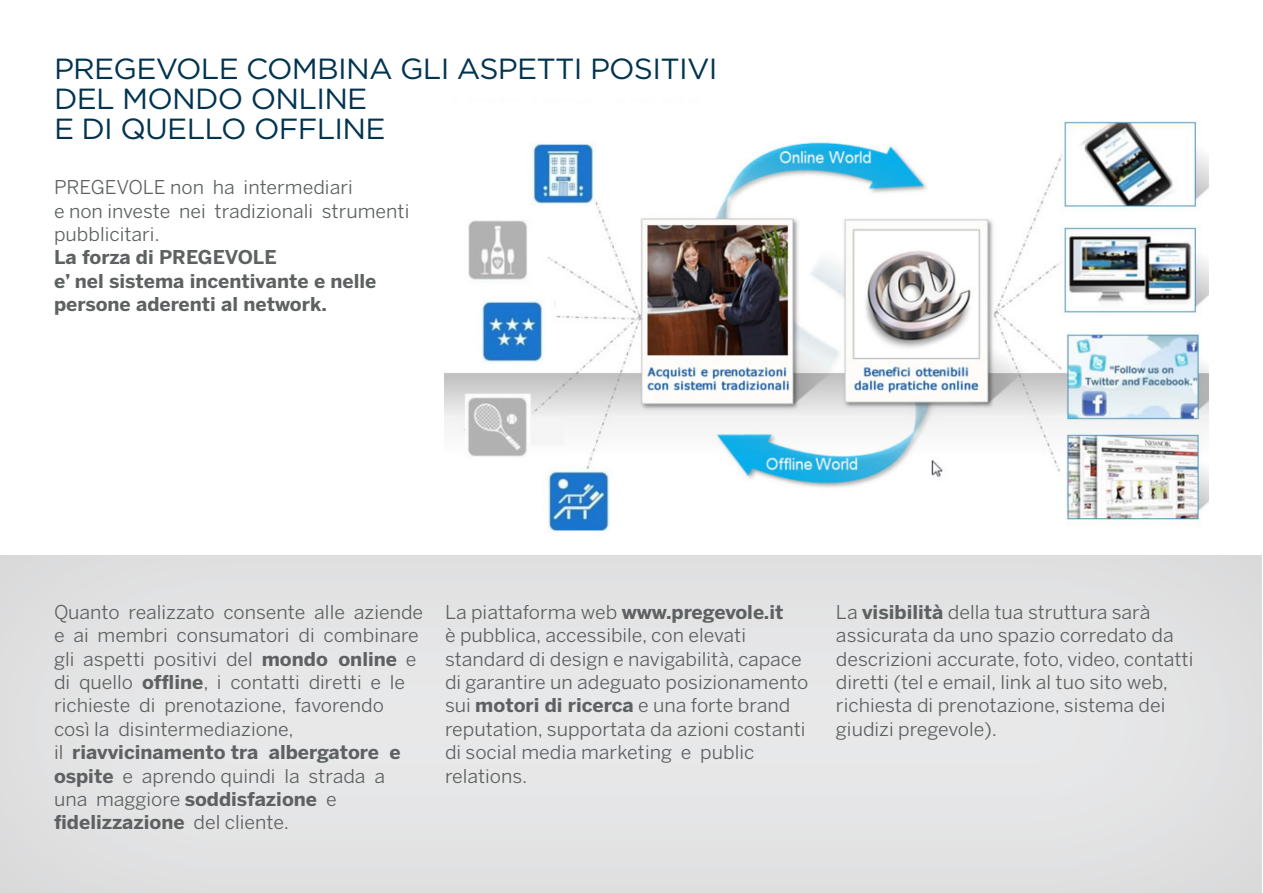
<style>
.page{position:relative;width:1263px;height:893px;background:#fff}
.page>*{position:absolute;margin:0;border:0;box-sizing:border-box;transform-origin:0 0}
.t1{font:29.1px/30px "Gotham";letter-spacing:-.025em;color:#03344f}
.t2{font:18.9px/23.4px "Benton Sans";color:#5d6161}
.t3{font:700 18.9px/23.4px "Benton Sans";color:#5d6161}
.s1{font-weight:700}
</style>
<div class="page">
<div style="left:0;top:555px;width:1262px;height:338px;background:#e4e4e5"></div>
<img style="left:444px;top:121px;width:765px;height:411px">
<h1 class="t1" style="left:54px;top:53px;width:665px">PREGEVOLE COMBINA GLI ASPETTI POSITIVI<br>DEL MONDO ONLINE<br>E DI QUELLO OFFLINE</h1>
<p class="t2" style="left:54px;top:175px;width:357px">PREGEVOLE non ha intermediari<br>e non investe nei tradizionali strumenti pubblicitari.</p>
<p class="t3" style="left:54px;top:245px;width:324px">La forza di PREGEVOLE<br>e’ nel sistema incentivante e nelle persone aderenti al network.</p>
<p class="t2" style="left:54px;top:600px;width:371px">Quanto realizzato consente alle aziende e ai membri consumatori di combinare gli aspetti positivi del <span class="s1">mondo online</span> e di quello <span class="s1">offline</span>, i contatti diretti e le richieste di prenotazione, favorendo così la disintermediazione,<br>il <span class="s1">riavvicinamento tra albergatore e ospite</span> e aprendo quindi la strada a<br>una maggiore <span class="s1">soddisfazione</span> e <span class="s1">fidelizzazione</span> del cliente.</p>
<p class="t2" style="left:445px;top:600px;width:365px">La piattaforma web <span class="s1">www.pregevole.it<br></span>è pubblica, accessibile, con elevati standard di design e navigabilità, capace di garantire un adeguato posizionamento sui <span class="s1">motori di ricerca</span> e una forte brand reputation, supportata da azioni costanti di social media marketing e public relations.</p>
<p class="t2" style="left:836px;top:600px;width:359px">La <span class="s1">visibilità</span> della tua struttura sarà assicurata da uno spazio corredato da descrizioni accurate, foto, video, contatti diretti (tel e email, link al tuo sito web, richiesta di prenotazione, sistema dei giudizi pregevole).</p>
</div>
